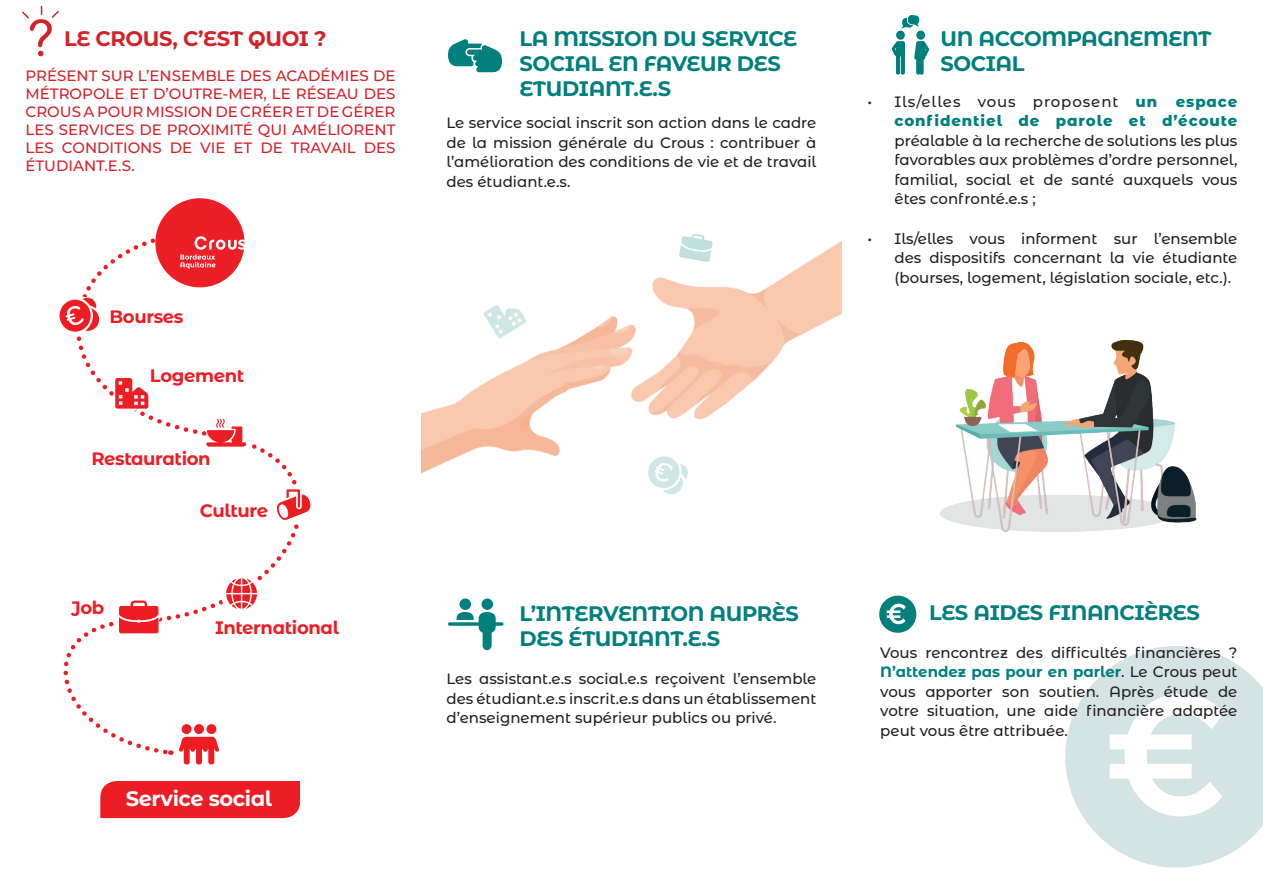
<style>
.page{position:relative;width:1263px;height:893px;background:#fff}
.page>*{position:absolute;margin:0;border:0;box-sizing:border-box;transform-origin:0 0}
.t1{font:700 21px/25.2px "Montserrat Alternates";letter-spacing:-.02em;color:#017f7c}
.t2{font:700 21px "Montserrat Alternates";letter-spacing:-.02em;color:#d1232a}
.t3{font:700 21px "Montserrat Alternates";letter-spacing:-.02em;color:#fff}
.t4{font:700 18px "Montserrat Alternates";letter-spacing:-.02em;color:#ec1d25}
.t5{font:500 15px/19.5px "Montserrat Alternates";color:#231f20;text-align:justify}
.t6{font:500 15px/18px "Montserrat";color:#d1232a;text-align:justify}
.t7{font:800 15px/19.5px "Montserrat Alternates";letter-spacing:.06em;color:#017f7c;text-align:right}
.s1{font-weight:500;color:#231f20}
.s2{font-weight:700;color:#017f7c}
</style>
<div class="page">
<svg style="left:1065px;top:646px;width:198px;height:222px"></svg>
<svg style="left:879px;top:596px;width:37px;height:37px"></svg>
<svg style="left:448px;top:612px;width:56px;height:39px"></svg>
<div style="left:459px;top:598px;width:13px;height:13px;background:#017f7c;border-radius:50%"></div>
<div style="left:458px;top:597px;width:15px;height:14px;border:2px solid #fff;border-radius:50%"></div>
<div style="left:481px;top:598px;width:13px;height:13px;background:#017f7c;border-radius:50%"></div>
<div style="left:480px;top:597px;width:15px;height:14px;border:2px solid #fff;border-radius:50%"></div>
<svg style="left:448px;top:39px;width:54px;height:34px"></svg>
<img style="left:421px;top:241px;width:421px;height:233px">
<div style="left:896px;top:31px;width:9px;height:9px;background:#017f7c;border-radius:50%"></div>
<div style="left:916px;top:31px;width:9px;height:9px;background:#017f7c;border-radius:50%"></div>
<svg style="left:891px;top:41px;width:14px;height:34px"></svg>
<svg style="left:914px;top:41px;width:15px;height:34px"></svg>
<svg style="left:901px;top:15px;width:18px;height:14px"></svg>
<div style="left:100px;top:781px;width:200px;height:37px;background:#ec1d25"></div>
<svg style="left:22px;top:6px;width:37px;height:50px"></svg>
<svg style="left:646px;top:454px;width:43px;height:41px"></svg>
<svg style="left:483px;top:305px;width:44px;height:34px"></svg>
<svg style="left:679px;top:233px;width:34px;height:29px"></svg>
<svg style="left:59px;top:198px;width:252px;height:566px"></svg>
<img style="left:940px;top:340px;width:257px;height:192px">
<h1 class="t2" style="left:64px;top:23px;width:264px">LE CROUS, C’EST QUOI ?</h1>
<p class="t6" style="left:26px;top:66px;width:371px">PRÉSENT SUR L’ENSEMBLE DES ACADÉMIES DE MÉTROPOLE ET D’OUTRE-MER, LE RÉSEAU DES CROUS A POUR MISSION DE CRÉER ET DE GÉRER LES SERVICES DE PROXIMITÉ QUI AMÉLIORENT LES CONDITIONS DE VIE ET DE TRAVAIL DES ÉTUDIANT.E.S.</p>
<p class="t4" style="left:109px;top:303px;width:75px">Bourses</p>
<p class="t4" style="left:150px;top:362px;width:96px">Logement</p>
<p class="t4" style="left:91px;top:446px;width:121px">Restauration</p>
<p class="t4" style="left:200px;top:497px;width:70px">Culture</p>
<p class="t4" style="left:71px;top:594px;width:35px">Job</p>
<p class="t4" style="left:215px;top:615px;width:125px">International</p>
<h1 class="t3" style="left:126px;top:783px;width:148px">Service social</h1>
<h1 class="t1" style="left:519px;top:25px;width:279px">LA MISSION DU SERVICE<br>SOCIAL EN FAVEUR DES<br>ETUDIANT.E.S</h1>
<p class="t5" style="left:446px;top:113px;width:371px">Le service social inscrit son action dans le cadre de la mission générale du Crous : contribuer à l’amélioration des conditions de vie et de travail des étudiant.e.s.</p>
<h1 class="t1" style="left:940px;top:25px;width:273px">UN ACCOMPAGNEMENT<br>SOCIAL</h1>
<p class="t7" style="left:867px;top:91px;width:371px"><span class="s1">• Ils/elles vous proposent</span> un espace confidentiel de parole et d’écoute</p>
<p class="t5" style="left:894px;top:130px;width:344px">préalable à la recherche de solutions les plus favorables aux problèmes d’ordre personnel, familial, social et de santé auxquels vous êtes confronté.e.s ;</p>
<p class="t5" style="left:894px;top:228px;width:344px;text-indent:-27px">• Ils/elles vous informent sur l’ensemble des dispositifs concernant la vie étudiante (bourses, logement, législation sociale, etc.).</p>
<h1 class="t1" style="left:519px;top:600px;width:281px">L’INTERVENTION AUPRÈS</h1>
<h1 class="t1" style="left:929px;top:599px;width:272px">LES AIDES FINANCIÈRES</h1>
<h1 class="t1" style="left:519px;top:625px;width:202px">DES ÉTUDIANT.E.S</h1>
<p class="t5" style="left:446px;top:669px;width:371px">Les assistant.e.s social.e.s reçoivent l’ensemble des étudiant.e.s inscrit.e.s dans un établissement d’enseignement supérieur publics ou privé.</p>
<p class="t5" style="left:880px;top:642px;width:359px">Vous rencontrez des difficultés financières ?<br><span class="s2">N’attendez pas pour en parler</span>. Le Crous peut vous apporter son soutien. Après étude de votre situation, une aide financière adaptée peut vous être attribuée.</p>
</div>
